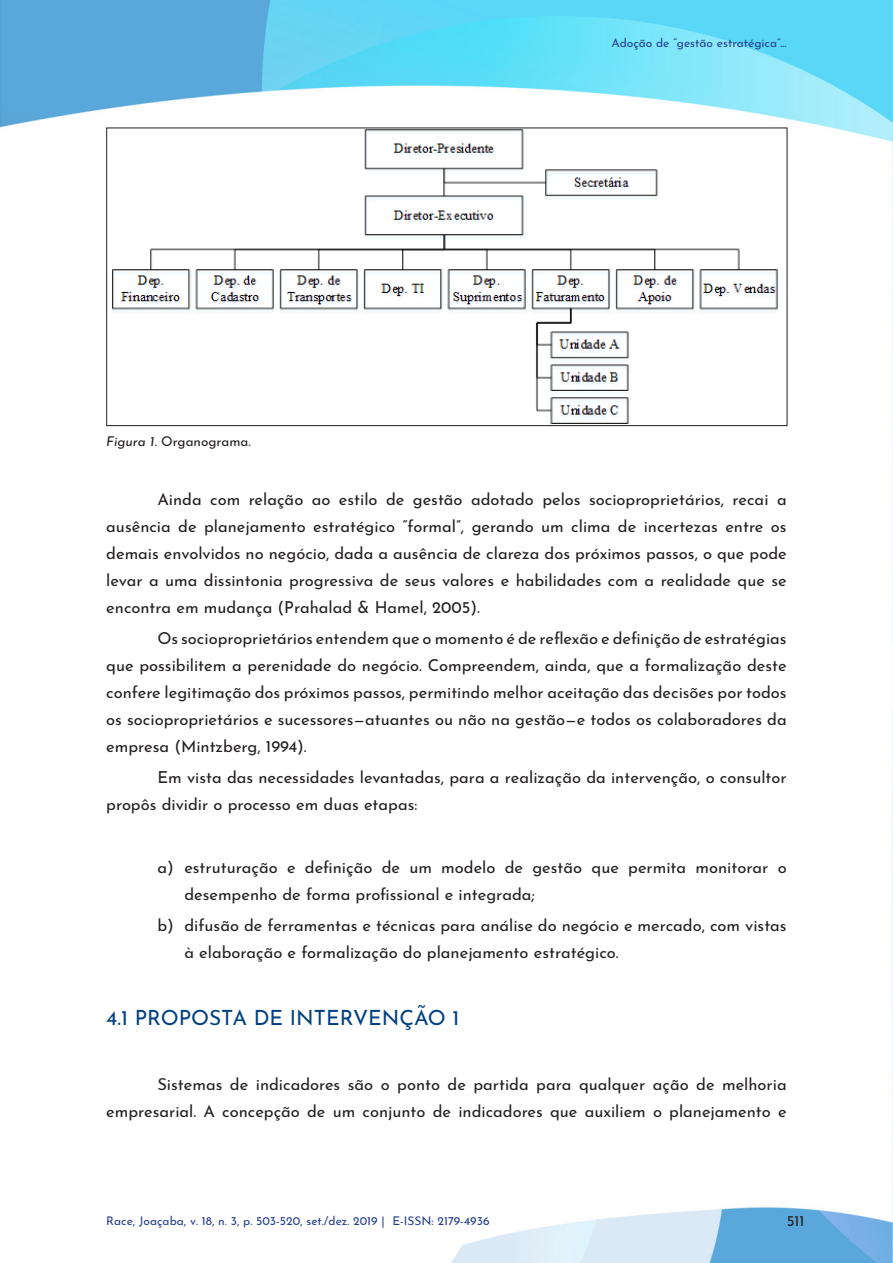
<style>
.page{position:relative;width:893px;height:1263px;background:#fff}
.page>*{position:absolute;margin:0;border:0;box-sizing:border-box;transform-origin:0 0}
.título_2{font:21px "Josefin Sans";color:#004082}
.Texto{font:16.5px/27px "Josefin Sans";color:#231f20}
.t1{font:15px "Josefin Sans";color:#231f20}
.legendas_quadros__ta{font:13.5px "Josefin Sans";color:#231f20}
.t2{font:12px "Josefin Sans";color:#253f8e}
.s1{font-style:italic}
</style>
<div class="page">
<img style="left:0;top:0;width:893px;height:1262px">
<img style="left:108px;top:130px;width:677px;height:294px">
<p class="legendas_quadros__ta" style="left:106px;top:430px;width:146px"><span class="s1">Figura 1</span>. Organograma.</p>
<p class="t2" style="left:611px;top:33px;width:177px">Adoção de “gestão estratégica”...</p>
<p class="Texto" style="left:106px;top:483px;width:682px;text-align:justify;text-indent:51px">Ainda com relação ao estilo de gestão adotado pelos socioproprietários, recai a ausência de planejamento estratégico “formal”, gerando um clima de incertezas entre os demais envolvidos no negócio, dada a ausência de clareza dos próximos passos, o que pode levar a uma dissintonia progressiva de seus valores e habilidades com a realidade que se encontra em mudança (Prahalad &amp; Hamel, 2005).</p>
<p class="Texto" style="left:106px;top:623px;width:682px;text-align:justify;text-indent:51px">Os socioproprietários entendem que o momento é de reflexão e definição de estratégias que possibilitem a perenidade do negócio. Compreendem, ainda, que a formalização deste confere legitimação dos próximos passos, permitindo melhor aceitação das decisões por todos os socioproprietários e sucessores—atuantes ou não na gestão—e todos os colaboradores da empresa (Mintzberg, 1994).</p>
<p class="Texto" style="left:106px;top:762px;width:682px;text-indent:51px">Em vista das necessidades levantadas, para a realização da intervenção, o consultor propôs dividir o processo em duas etapas:</p>
<p class="Texto" style="left:184px;top:851px;width:604px;text-indent:-27px">a) estruturação e definição de um modelo de gestão que permita monitorar o desempenho de forma profissional e integrada;</p>
<p class="Texto" style="left:184px;top:910px;width:604px;text-indent:-27px">b) difusão de ferramentas e técnicas para análise do negócio e mercado, com vistas à elaboração e formalização do planejamento estratégico.</p>
<p class="título_2" style="left:106px;top:1000px;width:355px">4.1 PROPOSTA DE INTERVENÇÃO 1</p>
<p class="Texto" style="left:106px;top:1069px;width:682px;text-align:right">Sistemas de indicadores são o ponto de partida para qualquer ação de melhoria empresarial. A concepção de um conjunto de indicadores que auxiliem o planejamento e</p>
<p class="t2" style="left:106px;top:1211px;width:385px">Race, Joaçaba, v. 18, n. 3, p. 503-520, set./dez. 2019 | E-ISSN: 2179-4936</p>
<p class="t1" style="left:787px;top:1208px;width:19px">511</p>
</div>
